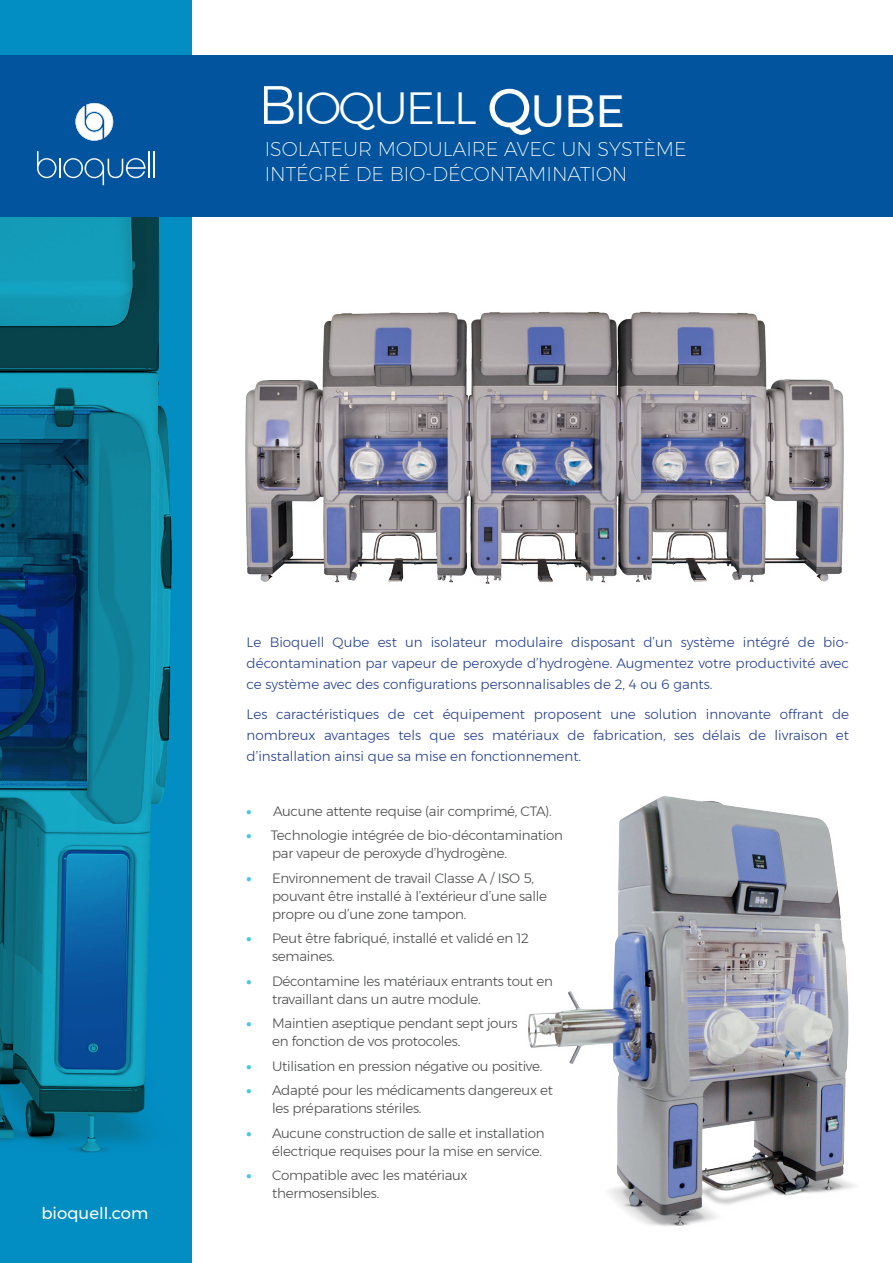
<style>
.page{position:relative;width:893px;height:1263px;background:#fff}
.page>*{position:absolute;margin:0;border:0;box-sizing:border-box;transform-origin:0 0}
.t1{font:300 45px "Montserrat";letter-spacing:-.05em;color:#fff}
.t2{font:200 19.5px "Montserrat";color:#fff}
.t3{font:16.5px "Montserrat";color:#fff}
.t4{font:300 13.5px/18px "Montserrat";letter-spacing:-.02em;color:#4b4c4d}
.t5{font:300 13.5px/21px "Montserrat";color:#253f8e;text-align:justify}
.s1{font-size:54px}
.s2{font-weight:400;font-size:54px}
.s3{font-weight:400}
.s4{font-weight:900;color:#49c6e5}
</style>
<div class="page">
<svg style="left:0;top:0;width:191px;height:1263px"></svg>
<div style="left:0;top:55px;width:893px;height:162px;background:#01549d"></div>
<hr style="left:148px;top:151px;width:2px;height:27px;background:#fff">
<svg style="left:154px;top:151px;width:1px;height:27px"></svg>
<svg style="left:37px;top:151px;width:109px;height:34px"></svg>
<svg style="left:76px;top:103px;width:38px;height:38px"></svg>
<img style="left:245px;top:311px;width:599px;height:273px">
<img style="left:528px;top:796px;width:327px;height:430px">
<p class="t1" style="left:258px;top:74px;width:368px"><span class="s1">B</span>IOQUELL <span class="s2">Q</span><span class="s3">UBE</span></p>
<p class="t2" style="left:265px;top:135px;width:424px">ISOLATEUR MODULAIRE AVEC UN SYSTÈME</p>
<p class="t2" style="left:265px;top:160px;width:364px">INTÉGRÉ DE BIO-DÉCONTAMINATION</p>
<p class="t3" style="left:41px;top:1201px;width:108px">bioquell.com</p>
<p class="t5" style="left:247px;top:632px;width:604px">Le Bioquell Qube est un isolateur modulaire disposant d’un système intégré de bio&shy;décontamination par vapeur de peroxyde d’hydrogène. Augmentez votre productivité avec ce système avec des configurations personnalisables de 2, 4 ou 6 gants.</p>
<p class="t5" style="left:247px;top:703px;width:604px">Les caractéristiques de cet équipement proposent une solution innovante offrant de nombreux avantages tels que ses matériaux de fabrication, ses délais de livraison et d’installation ainsi que sa mise en fonctionnement.</p>
<p class="t4" style="left:247px;top:802px;width:307px"><span class="s4">•</span> Aucune attente requise (air comprimé, CTA).</p>
<p class="t4" style="left:272px;top:826px;width:292px;text-indent:-26px"><span class="s4">•</span> Technologie intégrée de bio-décontamination par vapeur de peroxyde d’hydrogène.</p>
<p class="t4" style="left:272px;top:869px;width:277px;text-indent:-26px"><span class="s4">•</span> Environnement de travail Classe A / ISO 5, pouvant être installé à l’extérieur d’une salle propre ou d’une zone tampon.</p>
<p class="t4" style="left:272px;top:929px;width:258px;text-indent:-26px"><span class="s4">•</span> Peut être fabriqué, installé et validé en 12 semaines.</p>
<p class="t4" style="left:272px;top:972px;width:282px;text-indent:-26px"><span class="s4">•</span> Décontamine les matériaux entrants tout en travaillant dans un autre module.</p>
<p class="t4" style="left:272px;top:1014px;width:247px;text-indent:-26px"><span class="s4">•</span> Maintien aseptique pendant sept jours en fonction de vos protocoles.</p>
<p class="t4" style="left:247px;top:1057px;width:297px"><span class="s4">•</span> Utilisation en pression négative ou positive.</p>
<p class="t4" style="left:272px;top:1081px;width:282px;text-indent:-26px"><span class="s4">•</span> Adapté pour les médicaments dangereux et les préparations stériles.</p>
<p class="t4" style="left:247px;top:1123px;width:299px;text-align:right"><span class="s4">•</span> Aucune construction de salle et installation électrique requises pour la mise en service.</p>
<p class="t4" style="left:272px;top:1166px;width:197px;text-indent:-26px"><span class="s4">•</span> Compatible avec les matériaux thermosensibles.</p>
</div>
